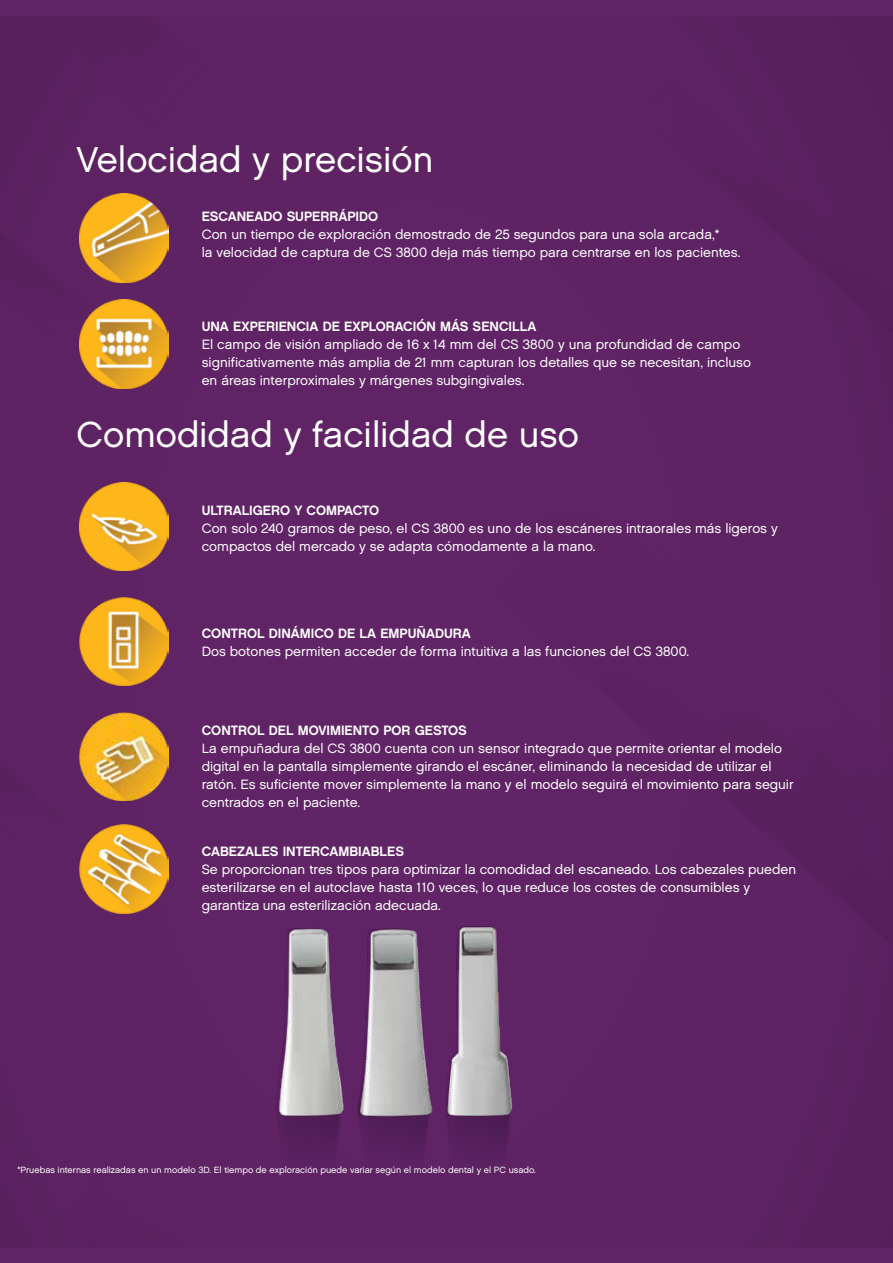
<style>
.page{position:relative;width:893px;height:1263px;background:#fff}
.page>*{position:absolute;margin:0;border:0;box-sizing:border-box;transform-origin:0 0}
.t1{font:36px "Chalet London Nineteen Sixty";color:#fff}
.t2{font:13.5px/18px "Chalet London Nineteen Sixty";color:#fff}
.t3{font:13.5px "Chalet New York Nineteen Sixty";color:#fff}
.t4{font:9px "Chalet London Nineteen Sixty";color:#fff}
</style>
<div class="page">
<div style="left:0;top:0;width:892px;height:1263px;background:#612466"></div>
<img style="left:80px;top:194px;width:88px;height:88px">
<img style="left:80px;top:300px;width:88px;height:88px">
<img style="left:80px;top:482px;width:88px;height:89px">
<img style="left:80px;top:597px;width:88px;height:89px">
<img style="left:80px;top:712px;width:88px;height:88px">
<img style="left:80px;top:825px;width:88px;height:88px">
<img style="left:276px;top:926px;width:237px;height:227px">
<h1 class="t1" style="left:77px;top:138px;width:358px">Velocidad y precisión</h1>
<p class="t3" style="left:202px;top:208px;width:178px">ESCANEADO SUPERRÁPIDO</p>
<p class="t2" style="left:202px;top:225px;width:540px">Con un tiempo de exploración demostrado de 25 segundos para una sola arcada,*<br>la velocidad de captura de CS 3800 deja más tiempo para centrarse en los pacientes.</p>
<p class="t3" style="left:202px;top:318px;width:336px">UNA EXPERIENCIA DE EXPLORACIÓN MÁS SENCILLA</p>
<p class="t2" style="left:202px;top:335px;width:551px">El campo de visión ampliado de 16 x 14 mm del CS 3800 y una profundidad de campo significativamente más amplia de 21 mm capturan los detalles que se necesitan, incluso en áreas interproximales y márgenes subgingivales.</p>
<h1 class="t1" style="left:77px;top:412px;width:504px">Comodidad y facilidad de uso</h1>
<p class="t3" style="left:202px;top:501px;width:179px">ULTRALIGERO Y COMPACTO</p>
<p class="t2" style="left:202px;top:519px;width:578px">Con solo 240 gramos de peso, el CS 3800 es uno de los escáneres intraorales más ligeros y compactos del mercado y se adapta cómodamente a la mano.</p>
<p class="t3" style="left:202px;top:624px;width:270px">CONTROL DINÁMICO DE LA EMPUÑADURA</p>
<p class="t2" style="left:202px;top:642px;width:489px">Dos botones permiten acceder de forma intuitiva a las funciones del CS 3800.</p>
<p class="t3" style="left:202px;top:722px;width:267px">CONTROL DEL MOVIMIENTO POR GESTOS</p>
<p class="t2" style="left:202px;top:739px;width:593px">La empuñadura del CS 3800 cuenta con un sensor integrado que permite orientar el modelo digital en la pantalla simplemente girando el escáner, eliminando la necesidad de utilizar el ratón. Es suficiente mover simplemente la mano y el modelo seguirá el movimiento para seguir centrados en el paciente.</p>
<p class="t3" style="left:202px;top:843px;width:204px">CABEZALES INTERCAMBIABLES</p>
<p class="t2" style="left:202px;top:860px;width:596px">Se proporcionan tres tipos para optimizar la comodidad del escaneado. Los cabezales pueden esterilizarse en el autoclave hasta 110 veces, lo que reduce los costes de consumibles y garantiza una esterilización adecuada.</p>
<p class="t4" style="left:17px;top:1165px;width:520px">*Pruebas internas realizadas en un modelo 3D. El tiempo de exploración puede variar según el modelo dental y el PC usado.</p>
</div>
